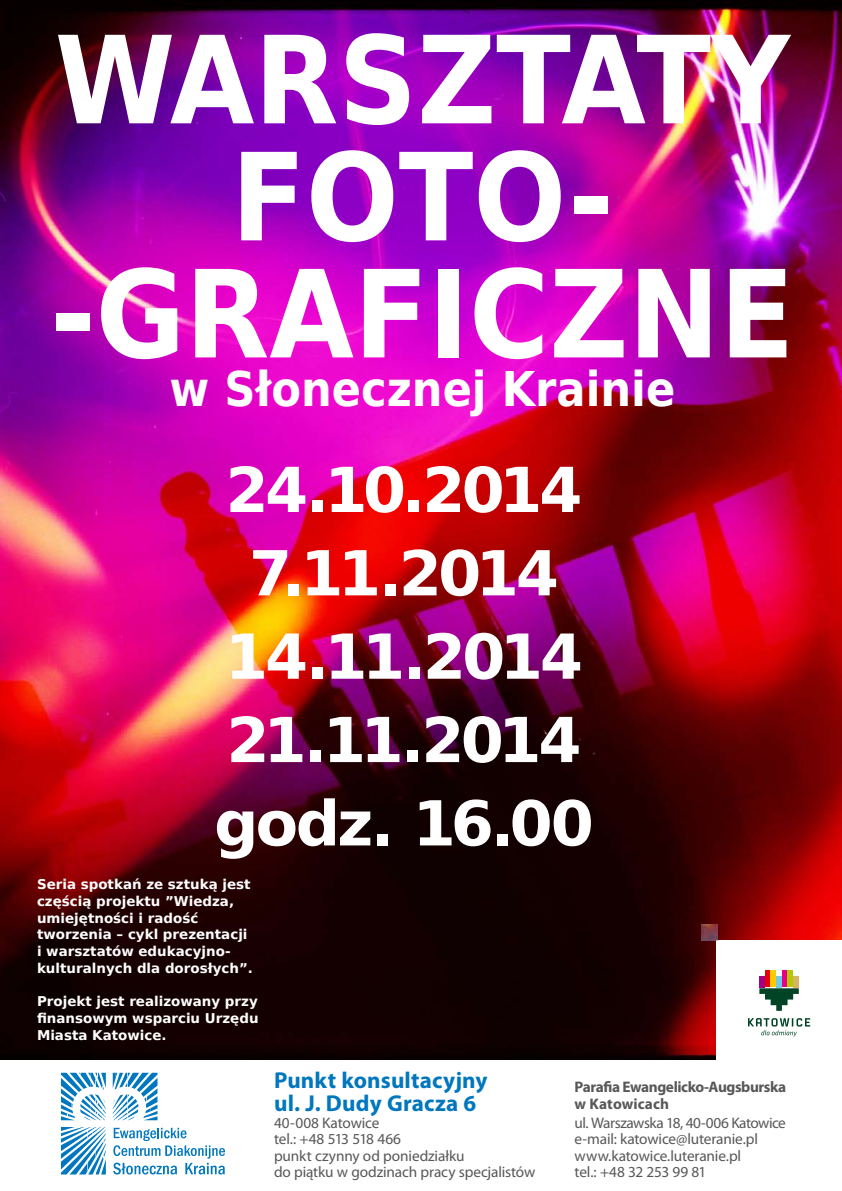
<style>
.page{position:relative;width:842px;height:1191px;background:#fff}
.page>*{position:absolute;margin:0;border:0;box-sizing:border-box;transform-origin:0 0}
.t1{font:700 121.4px/117px "DejaVu Sans Condensed";color:#fff;text-align:center}
.t2{font:700 62px/83.3px "DejaVu Sans";letter-spacing:-.06em;color:#fff;text-align:center}
.t3{font:700 48px "DejaVu Sans Condensed";color:#fff}
.t4{font:700 23px/23px "Myriad Pro";letter-spacing:.01em;color:#0077be}
.t5{font:15.3px/16.3px "Myriad Pro";letter-spacing:-.01em;color:#58585a}
.t6{font:700 15.3px/17.2px "Myriad Pro";letter-spacing:-.025em;color:#58585a}
.t7{font:700 13.4px/16.7px "DejaVu Sans";color:#fff}
</style>
<div class="page">
<svg style="left:61px;top:1127px;width:45px;height:47px"></svg>
<svg style="left:61px;top:1072px;width:45px;height:48px"></svg>
<svg style="left:113px;top:1072px;width:44px;height:48px"></svg>
<svg style="left:113px;top:1127px;width:112px;height:47px"></svg>
<img style="left:0;top:0;width:842px;height:1059px">
<div style="left:716px;top:940px;width:126px;height:122px;background:#fff"></div>
<div style="left:759px;top:976px;width:6px;height:11px;background:#a60082"></div>
<svg style="left:759px;top:988px;width:40px;height:22px"></svg>
<div style="left:765px;top:970px;width:6px;height:17px;background:#e60008"></div>
<div style="left:771px;top:970px;width:5px;height:17px;background:#ffc900"></div>
<div style="left:776px;top:976px;width:6px;height:11px;background:#73c9e8"></div>
<div style="left:782px;top:970px;width:5px;height:17px;background:#e60085"></div>
<div style="left:787px;top:970px;width:6px;height:17px;background:#b3c900"></div>
<div style="left:793px;top:976px;width:6px;height:11px;background:#d9b363"></div>
<svg style="left:748px;top:1018px;width:62px;height:18px"></svg>
<img style="left:702px;top:924px;width:15px;height:16px">
<h1 class="t1" style="left:50px;top:19px;width:745px">WARSZTATY<br>FOTO--GRAFICZNE</h1>
<h3 class="t3" style="left:169px;top:349px;width:507px">w Słonecznej Krainie</h3>
<h2 class="t2" style="left:214px;top:447px;width:381px">24.10.2014<br>7.11.2014<br>14.11.2014<br>21.11.2014 godz. 16.00</h2>
<p class="t7" style="left:37px;top:876px;width:217px">Seria spotkań ze sztuką jest częścią projektu ”Wiedza, umiejętności i radość tworzenia – cykl prezentacji i warsztatów edukacyjno&shy;kulturalnych dla dorosłych”.</p>
<p class="t7" style="left:37px;top:992px;width:223px;text-align:justify">Projekt jest realizowany przy finansowym wsparciu Urzędu Miasta Katowice.</p>
<h3 class="t4" style="left:274px;top:1067px;width:215px">Punkt konsultacyjny ul. J. Dudy Gracza 6</h3>
<p class="t5" style="left:274px;top:1114px;width:263px">40-008 Katowice<br>tel.: +48 513 518 466<br>punkt czynny od poniedziałku<br>do piątku w godzinach pracy specjalistów</p>
<p class="t6" style="left:575px;top:1077px;width:213px">Parafia Ewangelicko-Augsburska w Katowicach</p>
<p class="t5" style="left:575px;top:1114px;width:213px">ul. Warszawska 18, 40-006 Katowice e-mail: katowice@luteranie.pl www.katowice.luteranie.pl<br>tel.: +48 32 253 99 81</p>
</div>
